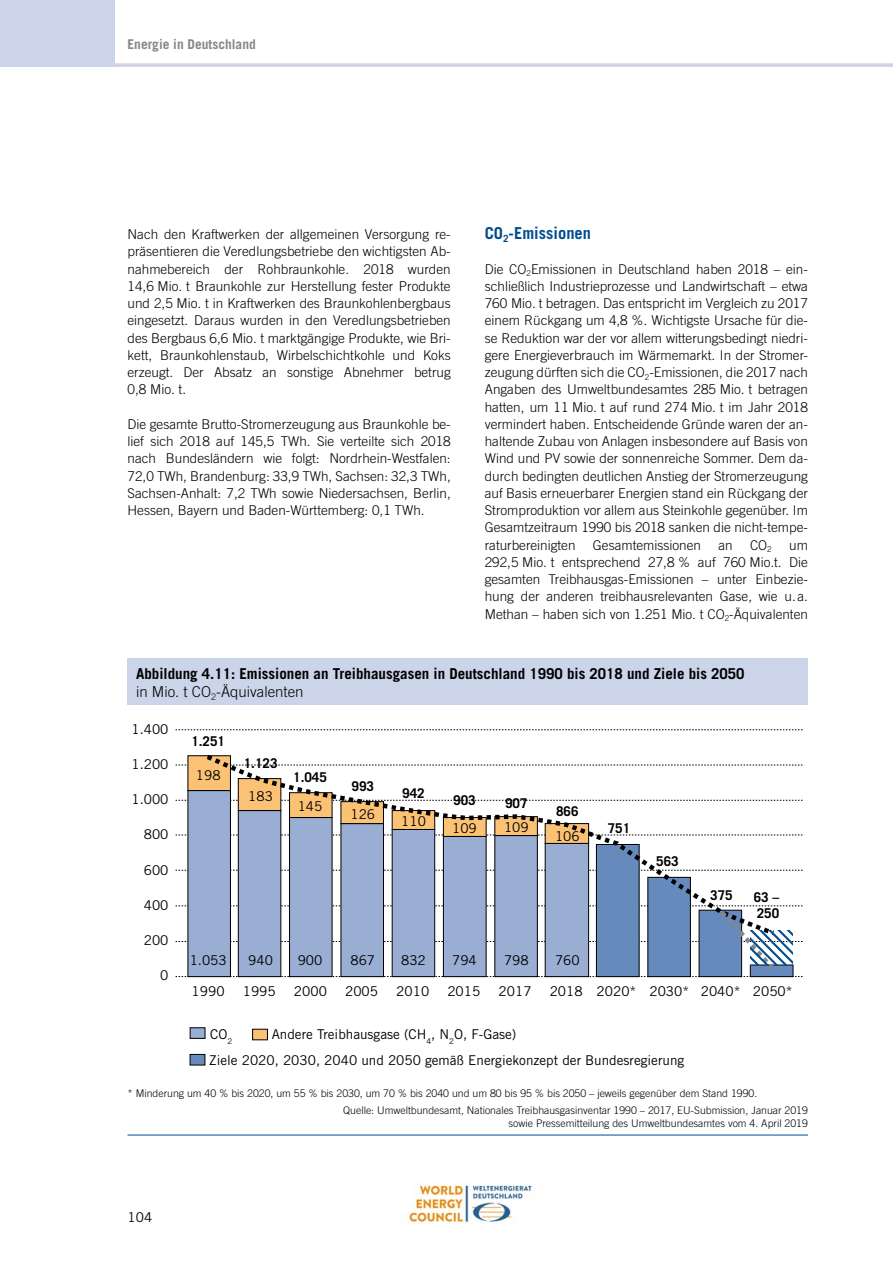
<style>
.page{position:relative;width:893px;height:1263px;background:#fff}
.page>*{position:absolute;margin:0;border:0;box-sizing:border-box;transform-origin:0 0}
.t1{font:700 16.5px "Trade Gothic LT";color:#004e90}
.t2{font:700 15px/18px "Trade Gothic LT";color:#000}
.t3{font:300 13.5px/17.2px "Trade Gothic LT";color:#000;text-align:justify}
.t4{font:13.5px/25.2px "Trade Gothic LT";color:#000}
.t5{font:700 13.5px/16.2px "Trade Gothic LT";color:#000}
.t6{font:700 13.5px "Trade Gothic LT";color:#868786}
.t7{font:300 10.5px/16.8px "Trade Gothic LT";color:#000}
.s1{font-weight:300}
</style>
<div class="page">
<img style="left:409px;top:1184px;width:123px;height:40px">
<hr style="left:115px;top:64px;width:778px;height:3px;background:#cbd4e9">
<div style="left:0;top:0;width:115px;height:67px;background:#cbd4e9"></div>
<div style="left:128px;top:659px;width:680px;height:46px;background:#cbd4e9"></div>
<hr style="left:128px;top:1135px;width:680px;height:1px;background:#004e90">
<svg style="left:176px;top:729px;width:627px;height:1px"></svg>
<div style="left:190px;top:1027px;width:15px;height:11px;background:#9aadd2"></div>
<div style="left:252px;top:1029px;width:16px;height:11px;background:#fbc275;border:1px solid #000"></div>
<div style="left:190px;top:1054px;width:15px;height:11px;background:#658abb;border:1px solid #000"></div>
<svg style="left:176px;top:755px;width:627px;height:222px"></svg>
<p class="t6" style="left:128px;top:36px;width:130px">Energie in Deutschland</p>
<p class="t3" style="left:128px;top:225px;width:325px">Nach den Kraftwerken der allgemeinen Versorgung re&shy;präsentieren die Veredlungsbetriebe den wichtigsten Ab&shy;nahmebereich der Rohbraunkohle. 2018 wurden 14,6 Mio. t Braunkohle zur Herstellung fester Produkte und 2,5 Mio. t in Kraftwerken des Braunkohlenbergbaus eingesetzt. Daraus wurden in den Veredlungsbetrieben des Bergbaus 6,6 Mio. t marktgängige Produkte, wie Bri&shy;kett, Braunkohlenstaub, Wirbelschichtkohle und Koks erzeugt. Der Absatz an sonstige Abnehmer betrug 0,8 Mio. t.</p>
<p class="t3" style="left:128px;top:415px;width:325px">Die gesamte Brutto-Stromerzeugung aus Braunkohle be&shy;lief sich 2018 auf 145,5 TWh. Sie verteilte sich 2018 nach Bundesländern wie folgt: Nordrhein-Westfalen:<br>72,0 TWh, Brandenburg: 33,9 TWh, Sachsen: 32,3 TWh, Sachsen-Anhalt: 7,2 TWh sowie Niedersachsen, Berlin, Hessen, Bayern und Baden-Württemberg: 0,1 TWh.</p>
<p class="t1" style="left:485px;top:223px;width:108px">CO<sub>2</sub>-Emissionen</p>
<p class="t3" style="left:485px;top:260px;width:325px">Die CO<sub>2</sub>Emissionen in Deutschland haben 2018 – ein&shy;schließlich Industrieprozesse und Landwirtschaft – etwa 760 Mio. t betragen. Das entspricht im Vergleich zu 2017 einem Rückgang um 4,8 %. Wichtigste Ursache für die&shy;se Reduktion war der vor allem witterungsbedingt niedri&shy;gere Energieverbrauch im Wärmemarkt. In der Stromer&shy;zeugung dürften sich die CO<sub>2</sub>-Emissionen, die 2017 nach Angaben des Umweltbundesamtes 285 Mio. t betragen hatten, um 11 Mio. t auf rund 274 Mio. t im Jahr 2018 vermindert haben. Entscheidende Gründe waren der an&shy;haltende Zubau von Anlagen insbesondere auf Basis von Wind und PV sowie der sonnenreiche Sommer. Dem da&shy;durch bedingten deutlichen Anstieg der Stromerzeugung auf Basis erneuerbarer Energien stand ein Rückgang der Stromproduktion vor allem aus Steinkohle gegenüber. Im Gesamtzeitraum 1990 bis 2018 sanken die nicht-tempe&shy;raturbereinigten</p>
<p class="t3" style="left:593px;top:536px;width:109px">Gesamtemissionen</p>
<p class="t3" style="left:718px;top:536px;width:16px">an</p>
<p class="t3" style="left:750px;top:536px;width:23px">CO<sub>2</sub></p>
<p class="t3" style="left:485px;top:536px;width:325px;text-indent:304px">um 292,5 Mio. t entsprechend 27,8 % auf 760 Mio.t. Die gesamten Treibhausgas-Emissionen – unter Einbezie&shy;hung der anderen treibhausrelevanten Gase, wie u. a.<br>Methan – haben sich von 1.251 Mio. t CO<sub>2</sub>-Äquivalenten</p>
<p class="t2" style="left:136px;top:664px;width:610px">Abbildung 4.11: Emissionen an Treibhausgasen in Deutschland 1990 bis 2018 und Ziele bis 2050 <span class="s1">in Mio. t CO</span><sub>2</sub><span class="s1">-Äquivalenten</span></p>
<p class="t4" style="left:131px;top:716px;width:39px">1.400</p>
<p class="t4" style="left:131px;top:751px;width:39px">1.200</p>
<p class="t4" style="left:131px;top:787px;width:39px">1.000</p>
<p class="t4" style="left:144px;top:822px;width:26px">800</p>
<p class="t4" style="left:144px;top:857px;width:26px">600</p>
<p class="t4" style="left:144px;top:892px;width:26px">400</p>
<p class="t4" style="left:144px;top:927px;width:26px">200</p>
<p class="t4" style="left:160px;top:963px;width:10px">0</p>
<p class="t5" style="left:191px;top:733px;width:35px">1.251</p>
<p class="t4" style="left:196px;top:762px;width:26px">198</p>
<p class="t5" style="left:244px;top:755px;width:35px">1.123</p>
<p class="t4" style="left:248px;top:783px;width:26px">183</p>
<p class="t5" style="left:293px;top:769px;width:35px">1.045</p>
<p class="t4" style="left:298px;top:794px;width:26px">145</p>
<p class="t5" style="left:352px;top:778px;width:24px">993</p>
<p class="t4" style="left:350px;top:801px;width:26px">126</p>
<p class="t5" style="left:402px;top:784px;width:24px">942</p>
<p class="t4" style="left:401px;top:809px;width:26px">110</p>
<p class="t5" style="left:453px;top:792px;width:24px">903</p>
<p class="t5" style="left:505px;top:795px;width:24px">907</p>
<p class="t5" style="left:556px;top:803px;width:24px">866</p>
<p class="t4" style="left:452px;top:815px;width:26px">109</p>
<p class="t4" style="left:504px;top:815px;width:26px">109</p>
<p class="t5" style="left:608px;top:819px;width:24px">751</p>
<p class="t4" style="left:555px;top:823px;width:26px">106</p>
<p class="t5" style="left:656px;top:853px;width:24px">563</p>
<p class="t4" style="left:190px;top:947px;width:39px">1.053</p>
<p class="t4" style="left:248px;top:947px;width:26px">940</p>
<p class="t4" style="left:298px;top:947px;width:26px">900</p>
<p class="t4" style="left:350px;top:947px;width:26px">867</p>
<p class="t4" style="left:401px;top:947px;width:26px">832</p>
<p class="t4" style="left:452px;top:947px;width:26px">794</p>
<p class="t4" style="left:504px;top:947px;width:26px">798</p>
<p class="t4" style="left:555px;top:947px;width:26px">760</p>
<p class="t5" style="left:710px;top:887px;width:24px">375</p>
<p class="t5" style="left:754px;top:889px;width:27px">63 –<br>250</p>
<p class="t4" style="left:192px;top:978px;width:34px">1990</p>
<p class="t4" style="left:243px;top:978px;width:34px">1995</p>
<p class="t4" style="left:294px;top:978px;width:34px">2000</p>
<p class="t4" style="left:345px;top:978px;width:34px">2005</p>
<p class="t4" style="left:396px;top:978px;width:34px">2010</p>
<p class="t4" style="left:447px;top:978px;width:34px">2015</p>
<p class="t4" style="left:499px;top:978px;width:34px">2017</p>
<p class="t4" style="left:550px;top:978px;width:244px">2018 2020* 2030* 2040* 2050*</p>
<p class="t4" style="left:209px;top:1022px;width:477px;text-indent:63px">Andere Treibhausgase (CH<sub>4</sub>, N<sub>2</sub>O, F-Gase)<br>Ziele 2020, 2030, 2040 und 2050 gemäß Energiekonzept der Bundesregierung</p>
<p class="t4" style="left:210px;top:1022px;width:24px">CO<sub>2</sub></p>
<p class="t7" style="left:343px;top:1085px;width:466px;text-indent:-216px">* Minderung um 40 % bis 2020, um 55 % bis 2030, um 70 % bis 2040 und um 80 bis 95 % bis 2050 – jeweils gegenüber dem Stand 1990.<br>Quelle: Umweltbundesamt, Nationales Treibhausgasinventar 1990 – 2017, EU-Submission, Januar 2019</p>
<p class="t7" style="left:509px;top:1114px;width:301px">sowie Pressemitteilung des Umweltbundesamtes vom 4. April 2019</p>
<p class="t4" style="left:128px;top:1205px;width:26px">104</p>
</div>
